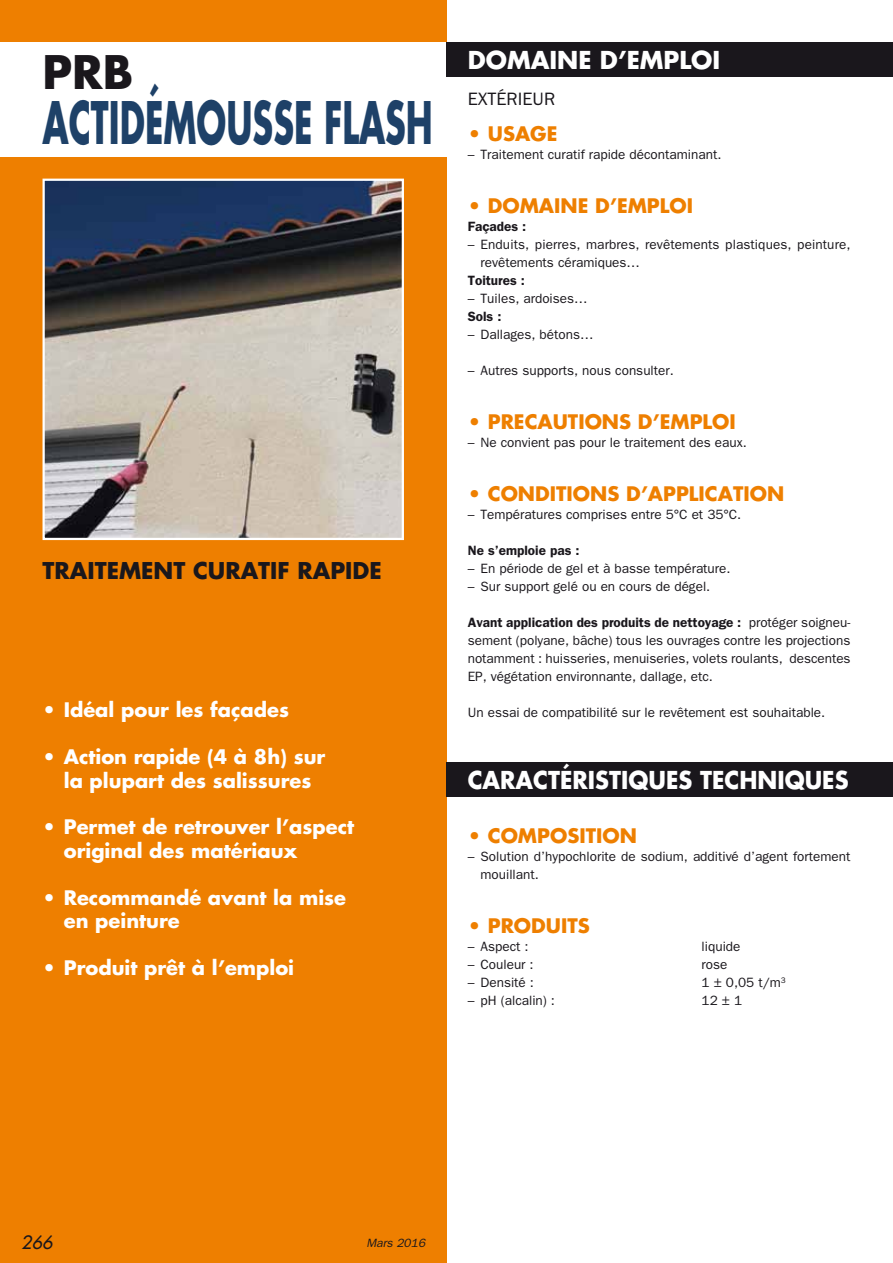
<style>
.page{position:relative;width:893px;height:1263px;background:#fff}
.page>*{position:absolute;margin:0;border:0;box-sizing:border-box;transform-origin:0 0}
.t1{font:700 57px "Futura";color:#1e4168;scale:.59 1}
.t2{font:700 45px "Futura";color:#1a171c}
.t3{font:700 24px "Futura";color:#fff;scale:.94 1}
.t4{font:700 24px "Futura";color:#fff}
.t5{font:700 22.5px "Futura";color:#1a171c}
.t6{font:700 19.5px/23.4px "Futura";color:#fff}
.t7{font:700 19.5px "Futura";color:#ee7f00}
.t8{font:18px "Franklin Gothic";color:#1a171c}
.t9{font:italic 18px "Futura";color:#1a171c}
.t10{font:13.5px/18px "Franklin Gothic";color:#1a171c}
.t11{font:600 13.5px "Franklin Gothic";color:#1a171c}
.t12{font:italic 12px "Franklin Gothic";color:#1a171c}
.s1{font-weight:600}
</style>
<div class="page">
<div style="left:0;top:0;width:446px;height:1263px;background:#ee7f00"></div>
<div style="left:0;top:43px;width:451px;height:114px;background:#fff"></div>
<div style="left:446px;top:43px;width:447px;height:34px;background:#1a171c"></div>
<div style="left:446px;top:762px;width:447px;height:34px;background:#1a171c"></div>
<img style="left:46px;top:182px;width:355px;height:355px">
<div style="left:43px;top:179px;width:361px;height:361px;border:2px solid #fff"></div>
<h2 class="t2" style="left:43px;top:41px;width:92px">PRB</h2>
<h1 class="t1" style="left:43px;top:83px;width:663px">ACTIDÉMOUSSE FLASH</h1>
<h3 class="t5" style="left:43px;top:555px;width:341px">TRAITEMENT CURATIF RAPIDE</h3>
<h3 class="t6" style="left:43px;top:698px;width:248px">• Idéal pour les façades</h3>
<h3 class="t6" style="left:43px;top:744px;width:284px;text-align:center">• Action rapide (4 à 8h) sur la plupart des salissures</h3>
<h3 class="t6" style="left:64px;top:815px;width:292px;text-indent:-21px">• Permet de retrouver l’aspect original des matériaux</h3>
<h3 class="t6" style="left:64px;top:885px;width:284px;text-indent:-21px">• Recommandé avant la mise en peinture</h3>
<h3 class="t6" style="left:43px;top:955px;width:253px">• Produit prêt à l’emploi</h3>
<h3 class="t4" style="left:468px;top:43px;width:254px">DOMAINE D’EMPLOI</h3>
<h3 class="t8" style="left:468px;top:89px;width:89px">Extérieur</h3>
<h3 class="t7" style="left:468px;top:120px;width:91px">• USAGE</h3>
<p class="t10" style="left:468px;top:145px;width:255px">– Traitement curatif rapide décontaminant.</p>
<h3 class="t7" style="left:468px;top:192px;width:227px">• DOMAINE D’EMPLOI</h3>
<p class="t11" style="left:468px;top:219px;width:60px">Façades :</p>
<p class="t10" style="left:480px;top:235px;width:371px;text-indent:-13px">– Enduits, pierres, marbres, revêtements plastiques, peinture, revêtements céramiques…</p>
<p class="t11" style="left:468px;top:272px;width:59px">Toitures :</p>
<p class="t10" style="left:468px;top:289px;width:121px">– Tuiles, ardoises…</p>
<p class="t11" style="left:468px;top:308px;width:35px">Sols :</p>
<p class="t10" style="left:468px;top:325px;width:127px">– Dallages, bétons…</p>
<p class="t10" style="left:468px;top:361px;width:208px">– Autres supports, nous consulter.</p>
<h3 class="t7" style="left:468px;top:408px;width:270px">• PRECAUTIONS D’EMPLOI</h3>
<p class="t10" style="left:468px;top:433px;width:280px">– Ne convient pas pour le traitement des eaux.</p>
<h3 class="t7" style="left:468px;top:480px;width:318px">• CONDITIONS D’APPLICATION</h3>
<p class="t10" style="left:468px;top:505px;width:275px">– Températures comprises entre 5°C et 35°C.</p>
<p class="t11" style="left:468px;top:543px;width:113px">Ne s’emploie pas :</p>
<p class="t10" style="left:468px;top:559px;width:264px">– En période de gel et à basse température.</p>
<p class="t10" style="left:468px;top:577px;width:244px">– Sur support gelé ou en cours de dégel.</p>
<p class="t10" style="left:468px;top:613px;width:384px;text-align:justify"><span class="s1">Avant application des produits de nettoyage :</span> protéger soigneu&shy;sement (polyane, bâche) tous les ouvrages contre les projections notamment : huisseries, menuiseries, volets roulants, descentes EP, végétation environnante, dallage, etc.</p>
<p class="t10" style="left:468px;top:703px;width:359px">U n essai de compatibilité sur le revêtement est souhaitable.</p>
<h3 class="t3" style="left:468px;top:763px;width:407px">CARACTÉRISTIQUES TECHNIQUES</h3>
<h3 class="t7" style="left:468px;top:822px;width:171px">• COMPOSITION</h3>
<p class="t10" style="left:480px;top:847px;width:371px;text-indent:-13px">– Solution d’hypochlorite de sodium, additivé d’agent fortement mouillant.</p>
<h3 class="t7" style="left:468px;top:912px;width:124px">• PRODUITS</h3>
<p class="t10" style="left:468px;top:937px;width:62px">– Aspect :</p>
<p class="t10" style="left:702px;top:937px;width:40px">liquide</p>
<p class="t10" style="left:468px;top:955px;width:67px">– Couleur :</p>
<p class="t10" style="left:702px;top:955px;width:27px">rose</p>
<p class="t10" style="left:468px;top:973px;width:68px">– Densité :</p>
<p class="t10" style="left:702px;top:973px;width:85px">1 ± 0,05 t/m<sup>3</sup></p>
<p class="t10" style="left:468px;top:991px;width:89px">– pH (alcalin) :</p>
<p class="t10" style="left:702px;top:991px;width:42px">12 ± 1</p>
<h3 class="t9" style="left:21px;top:1230px;width:33px">266</h3>
<p class="t12" style="left:366px;top:1235px;width:60px">Mars 2016</p>
</div>
